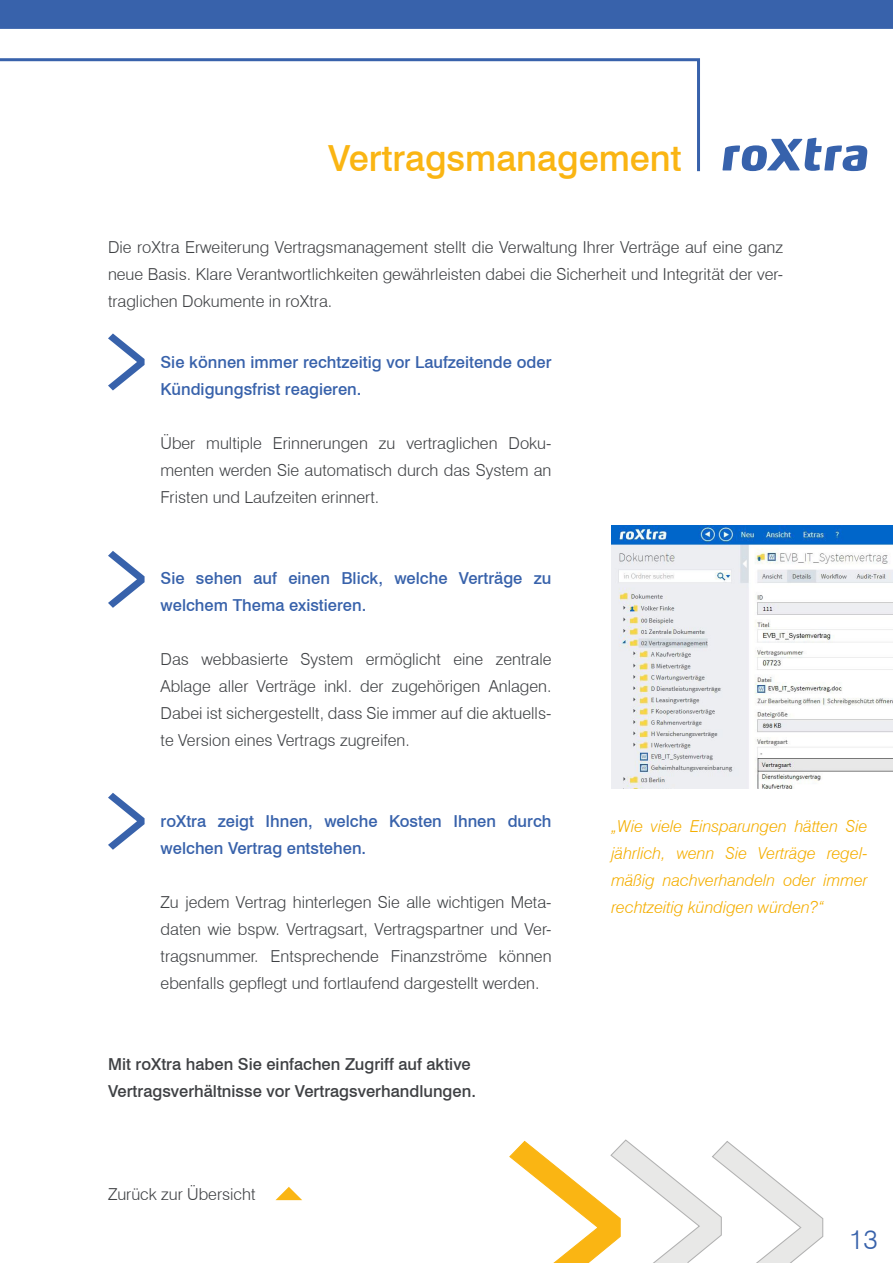
<style>
.page{position:relative;width:893px;height:1263px;background:#fff}
.page>*{position:absolute;margin:0;border:0;box-sizing:border-box;transform-origin:0 0}
.t1{font:500 36px "Swiss 721 BT";color:#fab513}
.t2{font:300 27px "Swiss 721 BT";color:#3862ab}
.t3{font:300 16.5px/27px "Swiss 721 BT";color:#3f4144;text-align:justify}
.t4{font:500 16.5px/27px "Swiss 721 BT";color:#3862ab}
.t5{font:italic 300 16.5px/27px "Swiss 721 BT";color:#f4ae00;text-align:justify}
.t6{font:500 16.5px/27px "Swiss 721 BT";color:#3f4144}
</style>
<div class="page">
<svg style="left:0;top:58px;width:700px;height:114px"></svg>
<div style="left:0;top:0;width:893px;height:29px;background:#3862ab"></div>
<svg style="left:722px;top:138px;width:145px;height:33px"></svg>
<svg style="left:509px;top:1139px;width:315px;height:124px"></svg>
<img style="left:611px;top:525px;width:282px;height:264px">
<svg style="left:275px;top:1187px;width:27px;height:13px"></svg>
<svg style="left:108px;top:333px;width:37px;height:57px"></svg>
<svg style="left:108px;top:551px;width:37px;height:57px"></svg>
<svg style="left:108px;top:793px;width:37px;height:57px"></svg>
<h1 class="t1" style="left:328px;top:137px;width:355px">Vertragsmanagement</h1>
<p class="t3" style="left:108px;top:233px;width:677px">Die roXtra Erweiterung Vertragsmanagement stellt die Verwaltung Ihrer Verträge auf eine ganz neue Basis. Klare Verantwortlichkeiten gewährleisten dabei die Sicherheit und Integrität der ver&shy;traglichen Dokumente in roXtra.</p>
<p class="t4" style="left:160px;top:349px;width:392px">Sie können immer rechtzeitig vor Laufzeitende oder<br>Kündigungsfrist reagieren.</p>
<p class="t3" style="left:161px;top:430px;width:392px">Über multiple Erinnerungen zu vertraglichen Doku&shy;menten werden Sie automatisch durch das System an Fristen und Laufzeiten erinnert.</p>
<p class="t4" style="left:161px;top:565px;width:392px">Sie sehen auf einen Blick, welche Verträge zu welchem Thema existieren.</p>
<p class="t3" style="left:161px;top:646px;width:392px">Das webbasierte System ermöglicht eine zentrale Ablage aller Verträge inkl. der zugehörigen Anlagen.<br>Dabei ist sichergestellt, dass Sie immer auf die aktuells&shy;te Version eines Vertrags zugreifen.</p>
<p class="t4" style="left:161px;top:808px;width:392px">roXtra zeigt Ihnen, welche Kosten Ihnen durch welchen Vertrag entstehen.</p>
<p class="t3" style="left:161px;top:889px;width:392px">Zu jedem Vertrag hinterlegen Sie alle wichtigen Meta&shy;daten wie bspw. Vertragsart, Vertragspartner und Ver&shy;tragsnummer. Entsprechende Finanzströme können ebenfalls gepflegt und fortlaufend dargestellt werden.</p>
<p class="t6" style="left:108px;top:1050px;width:369px">Mit roXtra haben Sie einfachen Zugriff auf aktive<br>Vertragsverhältnisse vor Vertragsverhandlungen.</p>
<p class="t3" style="left:108px;top:1181px;width:149px">Zurück zur Übersicht</p>
<p class="t5" style="left:611px;top:812px;width:258px">„Wie viele Einsparungen hätten Sie jährlich, wenn Sie Verträge regel&shy;mäßig nachverhandeln oder immer rechtzeitig kündigen würden?“</p>
<h2 class="t2" style="left:849px;top:1222px;width:30px">13</h2>
</div>
